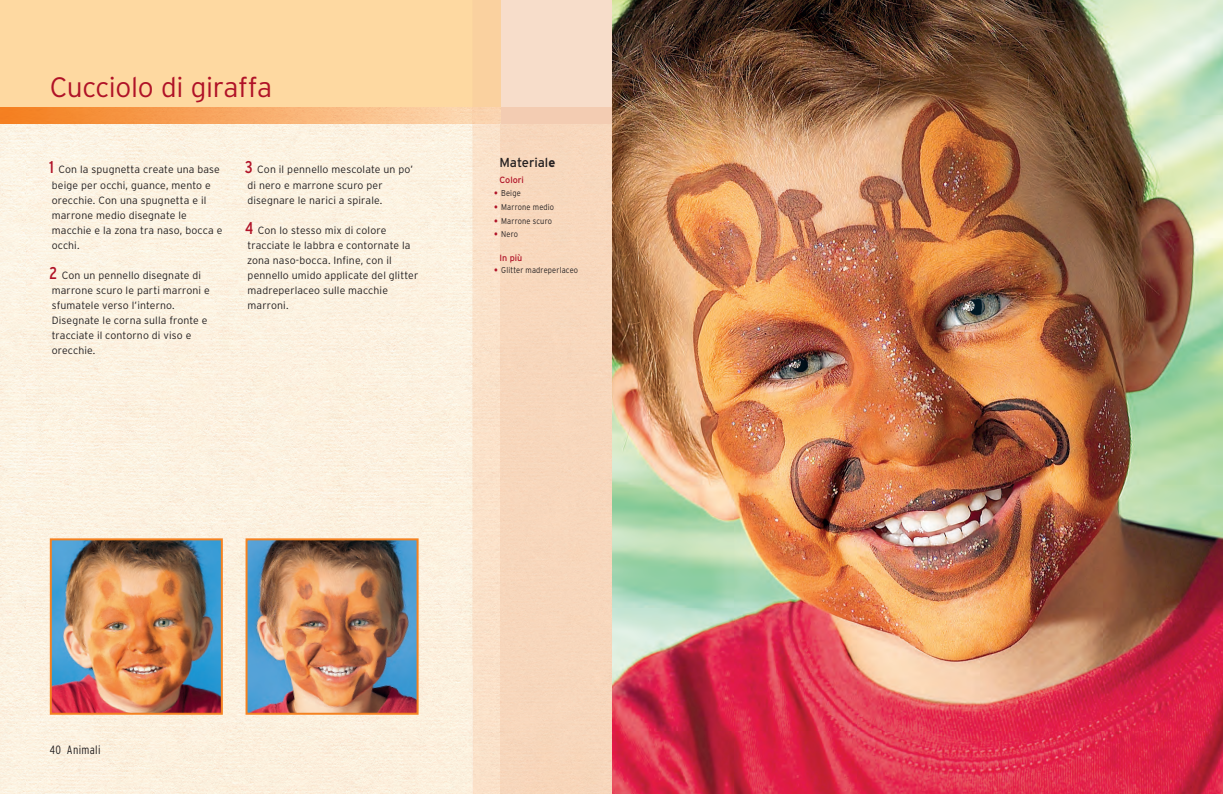
<style>
.page{position:relative;width:1223px;height:794px;background:#fff}
.page>*{position:absolute;margin:0;border:0;box-sizing:border-box;transform-origin:0 0}
.t1{font:300 28px "Interstate";letter-spacing:-.015em;color:#b01227}
.t2{font:13px "Interstate";letter-spacing:-.005em;color:#231f20}
.t3{font:300 condensed 12px "Interstate";letter-spacing:.025em;color:#231f20}
.t4{font:300 10.5px/15px "Interstate";letter-spacing:.01em;color:#231f20}
.t5{font:9px "Interstate";color:#b01227}
.t6{font:300 8.5px "Interstate";letter-spacing:.02em;color:#231f20;scale:.88 1}
.s1{font-weight:400;font-stretch:condensed;font-size:17px;color:#b01227}
.s2{font-weight:700}
.s3{font-family:"Officina Sans";font-weight:700;color:#b01227}
</style>
<div class="page">
<img style="left:611px;top:0;width:611px;height:794px">
<img style="left:0;top:123px;width:27px;height:671px">
<img style="left:27px;top:123px;width:241px;height:671px">
<img style="left:268px;top:123px;width:204px;height:541px">
<img style="left:268px;top:664px;width:204px;height:130px">
<div style="left:0;top:0;width:611px;height:107px;background:#fed9a1"></div>
<img style="left:0;top:107px;width:472px;height:16px">
<img style="left:611px;top:107px;width:1px;height:16px">
<img style="left:472px;top:107px;width:28px;height:34px">
<img style="left:472px;top:141px;width:28px;height:653px">
<div style="left:500px;top:107px;width:111px;height:16px;background:#f3ccb2"></div>
<img style="left:53px;top:541px;width:167px;height:170px">
<div style="left:50px;top:538px;width:173px;height:176px;border:2px solid #f58220"></div>
<img style="left:248px;top:541px;width:167px;height:170px">
<div style="left:245px;top:538px;width:173px;height:176px;border:2px solid #f58220"></div>
<div style="left:501px;top:0;width:111px;height:107px;background:#f7ddca"></div>
<p class="t1" style="left:50px;top:72px;width:224px">Cucciolo di giraffa</p>
<p class="t4" style="left:49px;top:162px;width:174px"><span class="s1">1</span> Con la spugnetta create una base beige per occhi, guance, mento e orecchie. Con una spugnetta e il marrone medio disegnate le macchie e la zona tra naso, bocca e occhi.</p>
<p class="t4" style="left:49px;top:267px;width:162px"><span class="s1">2</span> Con un pennello disegnate di marrone scuro le parti marroni e sfumatele verso l’interno.<br>Disegnate le corna sulla fronte e tracciate il contorno di viso e orecchie.</p>
<p class="t4" style="left:245px;top:162px;width:170px"><span class="s1">3</span> Con il pennello mescolate un po’ di nero e marrone scuro per disegnare le narici a spirale.</p>
<p class="t4" style="left:245px;top:222px;width:175px"><span class="s1">4</span> Con lo stesso mix di colore tracciate le labbra e contornate la zona naso-bocca. Infine, con il pennello umido applicate del glitter madreperlaceo sulle macchie marroni.</p>
<p class="t2" style="left:499px;top:155px;width:57px">Material<span class="s2">e</span></p>
<p class="t5" style="left:499px;top:175px;width:26px">Colori</p>
<p class="t6" style="left:494px;top:188px;width:32px"><span class="s3">•</span> Beige</p>
<p class="t6" style="left:494px;top:202px;width:70px"><span class="s3">•</span> Marrone medio</p>
<p class="t6" style="left:494px;top:216px;width:67px"><span class="s3">•</span> Marrone scuro</p>
<p class="t6" style="left:494px;top:230px;width:29px"><span class="s3">•</span> Nero</p>
<p class="t5" style="left:499px;top:252px;width:24px">In più</p>
<p class="t6" style="left:494px;top:265px;width:97px"><span class="s3">•</span> Glitter madreperlaceo</p>
<p class="t3" style="left:50px;top:743px;width:52px">40 Animali</p>
</div>
